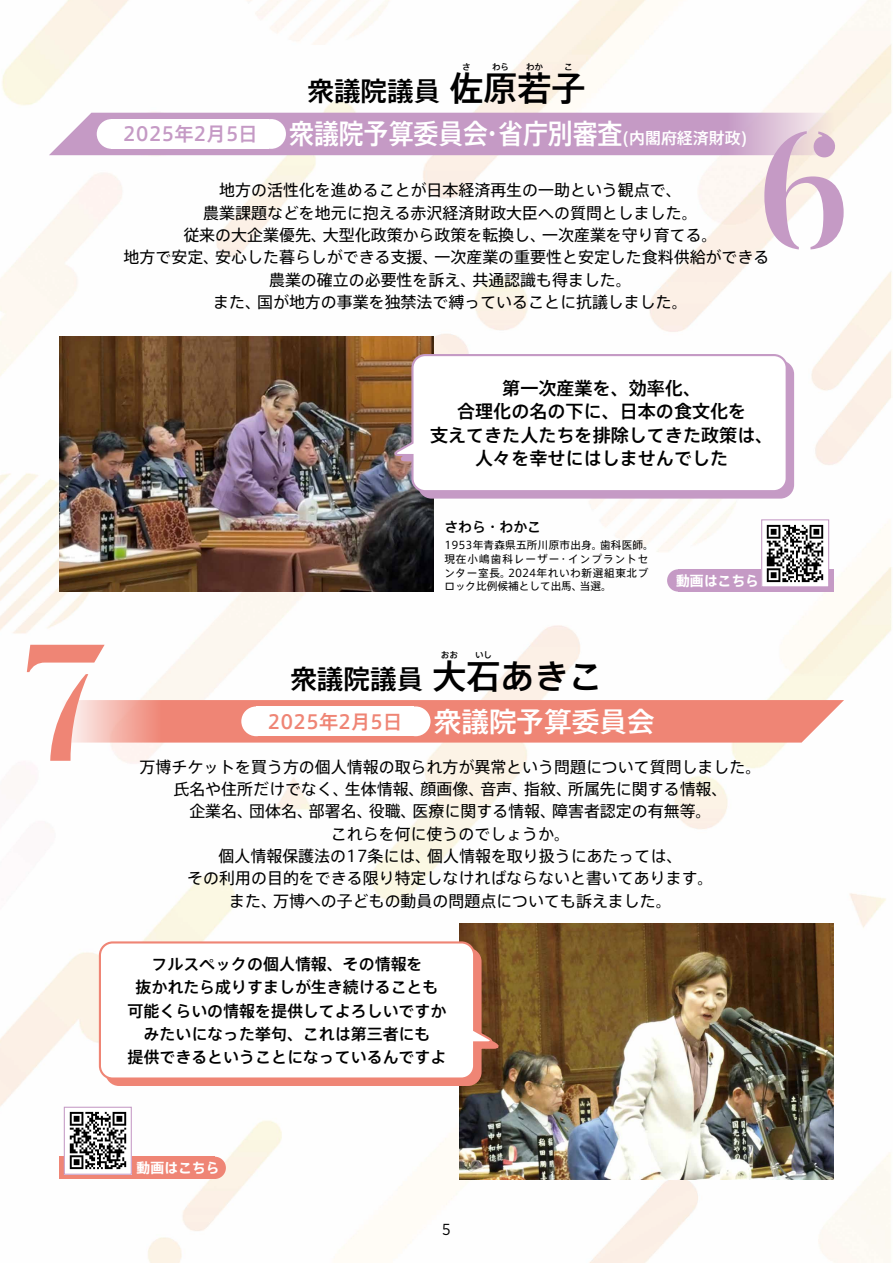
<style>
.page{position:relative;width:893px;height:1263px;background:#fff}
.page>*{position:absolute;margin:0;border:0;box-sizing:border-box;transform-origin:0 0}
.t1{font:500 164.7px "Butler Stencil";color:#c59ac5}
.t2{font:500 164.7px "Butler Stencil";color:#ef8575}
.t3{font:500 34.05px "Axis Std";color:#000}
.t4{font:500 27.6px "Axis Std";color:#fff;scale:.9 1}
.t5{font:500 27.6px "Axis Std";color:#fff}
.t6{font:500 26.55px "Axis Std";color:#000}
.t7{font:500 19.2px "Axis Std";color:#ef8575}
.t8{font:500 19.2px "Axis Std";color:#c59ac5}
.t9{font:500 18px/23.4px "Axis Std";color:#000;text-align:center}
.t10{font:15.9px/22.4px "Axis Std";color:#000}
.t11{font:500 15.9px/23.4px "Axis Std";color:#000;text-align:center}
.t12{font:500 15.9px "Axis Std";color:#fff}
.t13{font:15.9px "Gotham Narrow";color:#000}
.t14{font:700 13.8px "Axis Std";color:#fff}
.t15{font:500 13.8px "Axis Std";color:#000}
.t16{font:10.65px "Axis Std";letter-spacing:.02em;color:#000}
.t17{font:10.65px "Axis Std";letter-spacing:.09em;color:#000}
.t18{font:10.65px "Axis Std";letter-spacing:.06em;color:#000}
.t19{font:10.65px "Axis Std";color:#000}
.t20{font:500 8.55px "Axis Std";color:#000}
</style>
<div class="page">
<img style="left:0;top:0;width:892px;height:1263px">
<img style="left:60px;top:336px;width:374px;height:256px">
<img style="left:459px;top:924px;width:374px;height:255px">
<svg style="left:60px;top:700px;width:784px;height:42px;background:#f09284"></svg>
<div style="left:241px;top:706px;width:30px;height:30px;background:#fff;border-radius:50%"></div>
<div style="left:401px;top:706px;width:30px;height:30px;background:#fff;border-radius:50%"></div>
<div style="left:256px;top:706px;width:158px;height:30px;background:#fff"></div>
<svg style="left:49px;top:113px;width:784px;height:42px;background:#cba4c9"></svg>
<div style="left:97px;top:119px;width:29px;height:30px;background:#fff;border-radius:50%"></div>
<div style="left:256px;top:119px;width:30px;height:30px;background:#fff;border-radius:50%"></div>
<div style="left:112px;top:119px;width:157px;height:30px;background:#fff"></div>
<div style="left:678px;top:569px;width:155px;height:23px;background:#c59ac5"></div>
<div style="left:667px;top:569px;width:22px;height:23px;background:#c59ac5;border-radius:50%"></div>
<img style="left:763px;top:521px;width:64px;height:64px">
<div style="left:761px;top:519px;width:68px;height:68px;border:1px solid #c59ac5"></div>
<svg style="left:398px;top:359px;width:397px;height:141px"></svg>
<svg style="left:391px;top:353px;width:398px;height:140px"></svg>
<svg style="left:104px;top:947px;width:398px;height:140px;background:#c17c67"></svg>
<svg style="left:98px;top:940px;width:397px;height:141px"></svg>
<div style="left:60px;top:1157px;width:155px;height:22px;background:#ef8575"></div>
<div style="left:204px;top:1157px;width:22px;height:22px;background:#ef8575;border-radius:50%"></div>
<img style="left:66px;top:1109px;width:64px;height:64px">
<div style="left:64px;top:1107px;width:68px;height:68px;border:1px solid #c59ac5"></div>
<h3 class="t6" style="left:307px;top:71px;width:134px">衆議院議員</h3>
<p class="t20" style="left:462px;top:61px;width:10px">さ</p>
<p class="t20" style="left:492px;top:61px;width:19px">わら</p>
<p class="t20" style="left:526px;top:61px;width:19px">わか</p>
<p class="t20" style="left:564px;top:61px;width:10px">こ</p>
<h2 class="t3" style="left:449px;top:63px;width:138px">佐原若子</h2>
<h3 class="t4" style="left:289px;top:113px;width:372px">衆議院予算委員会省庁別審査</h3>
<p class="t8" style="left:123px;top:119px;width:136px">2025年2月5日</p>
<p class="t12" style="left:622px;top:126px;width:126px">(内閣府経済財政(</p>
<h1 class="t1" style="left:757px;top:86px;width:94px">6</h1>
<h3 class="t4" style="left:480px;top:113px;width:29px">・</h3>
<p class="t10" style="left:219px;top:178px;width:464px">地方の活性化を進めることが日本経済再生の一助という観点で、</p>
<p class="t10" style="left:203px;top:200px;width:496px">農業課題などを地元に抱える赤沢経済財政大臣への質問としました。</p>
<p class="t10" style="left:542px;top:223px;width:177px">一次産業を守り育てる。</p>
<p class="t10" style="left:183px;top:223px;width:145px">従来の大企業優先、</p>
<p class="t10" style="left:323px;top:223px;width:225px">大型化政策から政策を転換し、</p>
<p class="t10" style="left:215px;top:245px;width:225px">安心した暮らしができる支援、</p>
<p class="t10" style="left:434px;top:245px;width:336px">一次産業の重要性と安定した食料供給ができる</p>
<p class="t10" style="left:124px;top:245px;width:97px">地方で安定、</p>
<p class="t10" style="left:213px;top:290px;width:49px">また、</p>
<p class="t10" style="left:257px;top:267px;width:432px;text-indent:12px">農業の確立の必要性を訴え、<br>国が地方の事業を独禁法で縛っていることに抗議しました。</p>
<p class="t10" style="left:472px;top:267px;width:161px">共通認識も得ました。</p>
<p class="t9" style="left:430px;top:375px;width:345px">第一次産業を、効率化、<br>合理化の名の下に、日本の食文化を<br>支えてきた人たちを排除してきた政策は、人々を幸せにはしませんでした</p>
<p class="t15" style="left:444px;top:516px;width:98px">さわら・わかこ</p>
<p class="t16" style="left:444px;top:537px;width:160px">1953年青森県五所川原市出身。</p>
<p class="t17" style="left:444px;top:551px;width:206px">現在小嶋歯科レーザー・インプラントセ</p>
<p class="t18" style="left:508px;top:564px;width:142px">2024年れいわ新選組東北ブ</p>
<p class="t16" style="left:600px;top:537px;width:55px">歯科医師。</p>
<p class="t16" style="left:444px;top:564px;width:68px">ンター室長。</p>
<p class="t19" style="left:444px;top:578px;width:140px">ロック比例候補として出馬、</p>
<p class="t16" style="left:580px;top:578px;width:33px">当選。</p>
<p class="t14" style="left:676px;top:570px;width:84px">動画はこちら</p>
<h1 class="t2" style="left:19px;top:599px;width:93px">7</h1>
<p class="t20" style="left:441px;top:648px;width:19px">おお</p>
<p class="t20" style="left:475px;top:648px;width:19px">いし</p>
<h2 class="t3" style="left:432px;top:650px;width:172px">大石あきこ</h2>
<h3 class="t6" style="left:290px;top:658px;width:134px">衆議院議員</h3>
<h3 class="t5" style="left:434px;top:700px;width:223px">衆議院予算委員会</h3>
<p class="t7" style="left:267px;top:707px;width:136px">2025年2月5日</p>
<p class="t10" style="left:568px;top:754px;width:195px;text-indent:-429px">万博チケットを買う方の個人情報の取られ方が異常という問題について質問しました。所属先に関する情報、</p>
<p class="t10" style="left:173px;top:777px;width:177px">氏名や住所だけでなく、</p>
<p class="t10" style="left:345px;top:777px;width:81px">生体情報、</p>
<p class="t10" style="left:421px;top:777px;width:65px">顔画像、</p>
<p class="t10" style="left:480px;top:777px;width:49px">音声、</p>
<p class="t10" style="left:524px;top:777px;width:49px">指紋、</p>
<p class="t10" style="left:189px;top:799px;width:65px">企業名、</p>
<p class="t10" style="left:249px;top:799px;width:65px">団体名、</p>
<p class="t10" style="left:309px;top:799px;width:65px">部署名、</p>
<p class="t10" style="left:369px;top:799px;width:49px">役職、</p>
<p class="t10" style="left:413px;top:799px;width:145px">医療に関する情報、</p>
<p class="t10" style="left:552px;top:799px;width:161px">障害者認定の有無等。</p>
<p class="t10" style="left:427px;top:821px;width:257px;text-indent:-96px">これらを何に使うのでしょうか。<br>個人情報を取り扱うにあたっては、</p>
<p class="t10" style="left:219px;top:844px;width:214px">個人情報保護法の17条には、</p>
<p class="t10" style="left:187px;top:866px;width:528px">その利用の目的をできる限り特定しなければならないと書いてあります。</p>
<p class="t10" style="left:273px;top:888px;width:400px">万博への子どもの動員の問題点についても訴えました。</p>
<p class="t10" style="left:229px;top:888px;width:49px">また、</p>
<p class="t11" style="left:128px;top:951px;width:320px">フルスペックの個人情報、その情報を<br>抜かれたら成りすましが生き続けることも可能くらいの情報を提供してよろしいですかみたいになった挙句、これは第三者にも<br>提供できるということになっているんですよ</p>
<p class="t14" style="left:137px;top:1157px;width:84px">動画はこちら</p>
<p class="t13" style="left:442px;top:1219px;width:10px">5</p>
</div>
